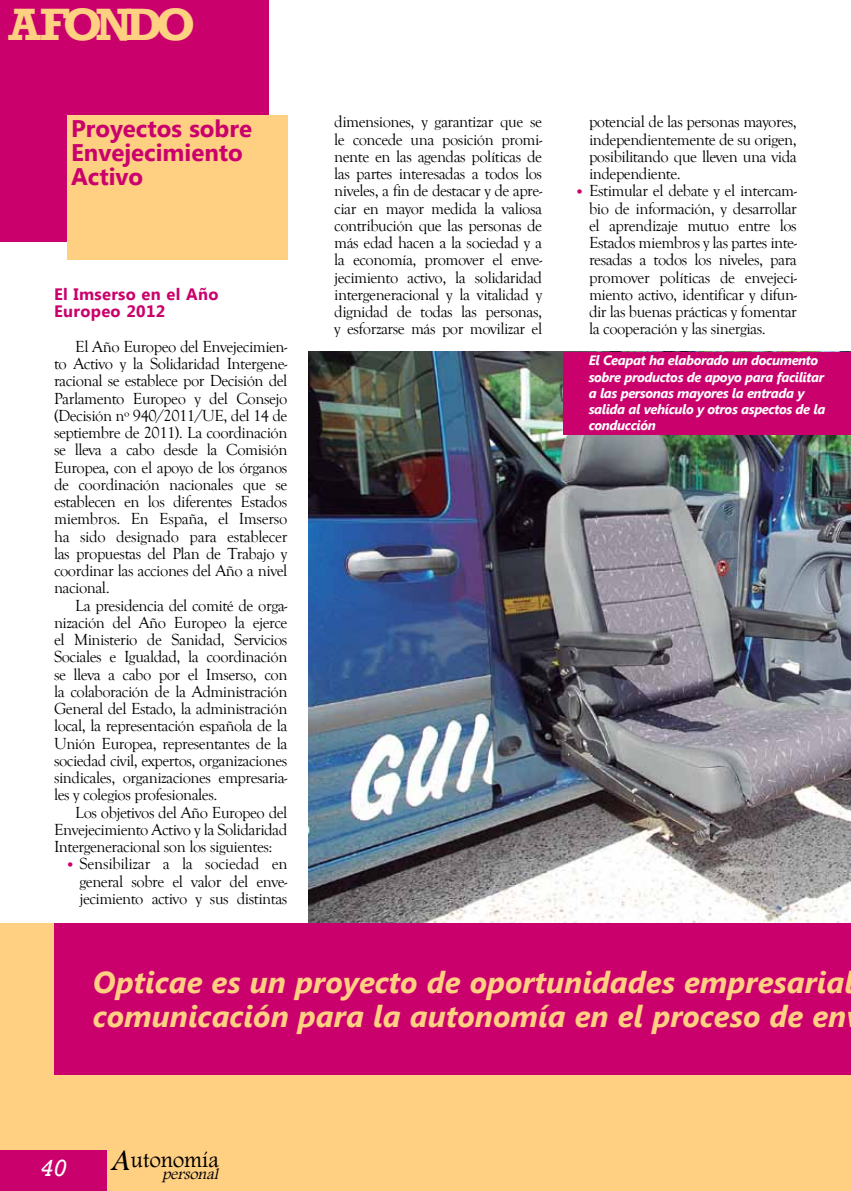
<style>
.page{position:relative;width:851px;height:1191px;background:#fff}
.page>*{position:absolute;margin:0;border:0;box-sizing:border-box;transform-origin:0 0}
.t1{font:700 46.5px "Rockwell";letter-spacing:-.15em;color:#ffcf82}
.t2{font:italic 700 30.3px/33.3px "Segoe UI";color:#ffcf82}
.t3{font:700 24px/24px "Segoe UI";color:#ca006c}
.t4{font:italic 24px "Rockwell";color:#fff}
.t5{font:22.5px "Footlight MT Light";color:#000}
.TEXTO{font:16.5px/17.2px "Goudy Old Style T";letter-spacing:-.03em;color:#000;text-align:justify}
.LADILLO{font:700 16.5px/17.2px "Segoe UI";letter-spacing:.02em;color:#ca006c}
.t6{font:italic 15.9px "Footlight MT Light";color:#000}
.PIE_DE_FOTO{font:italic 700 13.5px/16.2px "Segoe UI";letter-spacing:-.03em;color:#fff}
.s1{font-family:"Segoe UI";font-weight:700;color:#ca006c}
</style>
<div class="page">
<div style="left:0;top:923px;width:850px;height:268px;background:#ffcf82"></div>
<div style="left:0;top:0;width:268px;height:241px;background:#ca006c"></div>
<div style="left:0;top:1150px;width:106px;height:41px;background:#ca006c"></div>
<div style="left:67px;top:115px;width:220px;height:144px;background:#ffcf82"></div>
<img style="left:309px;top:352px;width:541px;height:571px">
<div style="left:54px;top:923px;width:796px;height:151px;background:#ca006c"></div>
<div style="left:563px;top:352px;width:287px;height:83px;background:#ca006c"></div>
<h1 class="t1" style="left:9px;top:-4px;width:188px">A FONDO</h1>
<h3 class="t3" style="left:71px;top:115px;width:182px">Proyectos sobre<br>Envejecimiento<br>Activo</h3>
<p class="LADILLO" style="left:54px;top:285px;width:166px">El Imserso en el Año<br>Europeo 2012</p>
<p class="TEXTO" style="left:54px;top:338px;width:235px;text-indent:21px">El Año Europeo del Envejecimien&shy;to Activo y la Solidaridad Intergene&shy;racional se establece por Decisión del Parlamento Europeo y del Consejo (Decisión nº 940/2011/UE, del 14 de septiembre de 2011). La coordinación se lleva a cabo desde la Comisión Europea, con el apoyo de los órganos de coordinación nacionales que se establecen en los diferentes Estados miembros. En España, el Imserso ha sido designado para establecer las propuestas del Plan de Trabajo y coordinar las acciones del Año a nivel nacional.</p>
<p class="TEXTO" style="left:54px;top:597px;width:235px;text-indent:21px">La presidencia del comité de orga&shy;nización del Año Europeo la ejerce el Ministerio de Sanidad, Servicios Sociales e Igualdad, la coordinación se lleva a cabo por el Imserso, con la colaboración de la Administración General del Estado, la administración local, la representación española de la Unión Europea, representantes de la sociedad civil, expertos, organizaciones sindicales, organizaciones empresaria&shy;les y colegios profesionales.</p>
<p class="TEXTO" style="left:54px;top:804px;width:235px;text-indent:21px">Los objetivos del Año Europeo del Envejecimiento Activo y la Solidaridad Intergeneracional son los siguientes:</p>
<p class="TEXTO" style="left:80px;top:855px;width:209px;text-indent:-13px"><span class="s1">•</span> Sensibilizar a la sociedad en general sobre el valor del enve&shy;jecimiento activo y sus distintas</p>
<p class="TEXTO" style="left:334px;top:114px;width:209px">dimensiones, y garantizar que se le concede una posición promi&shy;nente en las agendas políticas de las partes interesadas a todos los niveles, a fin de destacar y de apre&shy;ciar en mayor medida la valiosa contribución que las personas de más edad hacen a la sociedad y a la economía, promover el enve&shy;jecimiento activo, la solidaridad intergeneracional y la vitalidad y dignidad de todas las personas, y esforzarse más por movilizar el</p>
<p class="TEXTO" style="left:589px;top:114px;width:209px">potencial de las personas mayores, independientemente de su origen, posibilitando que lleven una vida independiente.</p>
<p class="TEXTO" style="left:589px;top:183px;width:209px;text-indent:-13px"><span class="s1">•</span> Estimular el debate y el intercam&shy;bio de información, y desarrollar el aprendizaje mutuo entre los Estados miembros y las partes inte&shy;resadas a todos los niveles, para promover políticas de envejeci&shy;miento activo, identificar y difun&shy;dir las buenas prácticas y fomentar la cooperación y las sinergias.</p>
<p class="PIE_DE_FOTO" style="left:588px;top:352px;width:238px">El Ceapat ha elaborado un documento sobre productos de apoyo para facilitar a las personas mayores la entrada y salida al vehículo y otros aspectos de la conducción</p>
<p class="t2" style="left:93px;top:964px;width:762px">Opticae es un proyecto de oportunidades empresarial comunicación para la autonomía en el proceso de en</p>
<p class="t4" style="left:41px;top:1154px;width:27px">40</p>
<p class="t6" style="left:111px;top:1164px;width:113px"><sup>A</sup> personal</p>
<h3 class="t5" style="left:131px;top:1146px;width:90px">utonomía</h3>
</div>
